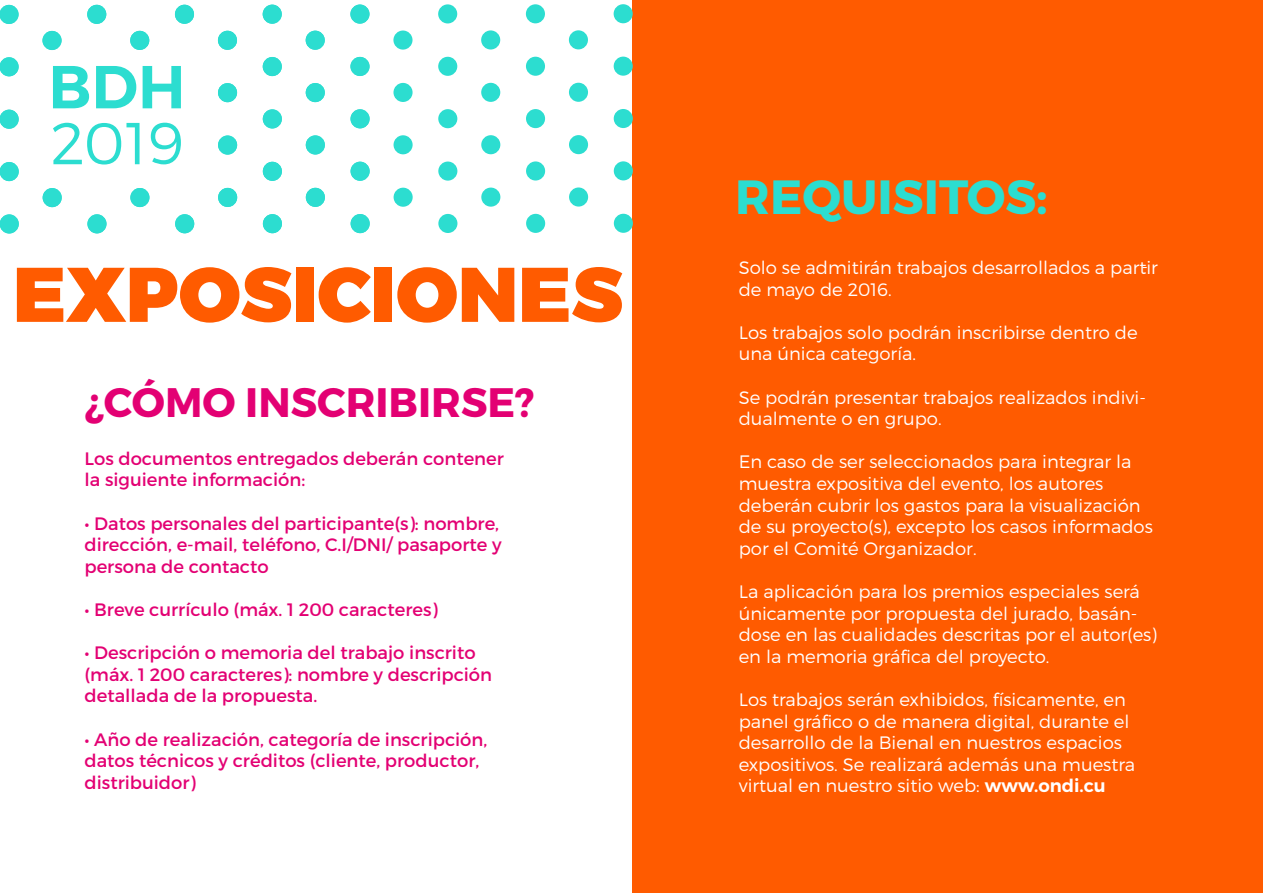
<style>
.page{position:relative;width:1263px;height:893px;background:#fff}
.page>*{position:absolute;margin:0;border:0;box-sizing:border-box;transform-origin:0 0}
.t1{font:900 77.1px "Montserrat";color:#ff5b00}
.t2{font:700 48px "Montserrat";color:#2cddd0}
.t3{font:700 41.1px "Montserrat";color:#e30073}
.t4{font:300 18px/21.6px "Montserrat";color:#fff}
.t5{font:18px/21.6px "Montserrat";color:#e30073}
.s1{font-weight:600}
</style>
<div class="page">
<div style="left:633px;top:0;width:630px;height:893px;background:#ff5b00"></div>
<svg style="left:0;top:214px;width:19px;height:20px"></svg>
<svg style="left:42px;top:31px;width:20px;height:19px"></svg>
<svg style="left:263px;top:109px;width:19px;height:20px"></svg>
<svg style="left:306px;top:135px;width:19px;height:20px"></svg>
<svg style="left:350px;top:162px;width:20px;height:19px"></svg>
<div style="left:350px;top:57px;width:19px;height:19px;background:#91ece6;border-radius:50%"></div>
<div style="left:0;top:214px;width:19px;height:19px;background:#2cddd0;border-radius:50%"></div>
<div style="left:0;top:162px;width:19px;height:19px;background:#2cddd0;border-radius:50%"></div>
<div style="left:0;top:110px;width:19px;height:19px;background:#2cddd0;border-radius:50%"></div>
<div style="left:0;top:57px;width:19px;height:19px;background:#2cddd0;border-radius:50%"></div>
<div style="left:0;top:5px;width:19px;height:19px;background:#2cddd0;border-radius:50%"></div>
<div style="left:43px;top:188px;width:19px;height:19px;background:#2cddd0;border-radius:50%"></div>
<div style="left:43px;top:31px;width:19px;height:19px;background:#2cddd0;border-radius:50%"></div>
<div style="left:87px;top:214px;width:20px;height:19px;background:#2cddd0;border-radius:50%"></div>
<div style="left:87px;top:5px;width:19px;height:19px;background:#2cddd0;border-radius:50%"></div>
<div style="left:130px;top:188px;width:19px;height:19px;background:#2cddd0;border-radius:50%"></div>
<div style="left:130px;top:31px;width:19px;height:19px;background:#2cddd0;border-radius:50%"></div>
<div style="left:175px;top:214px;width:19px;height:19px;background:#2cddd0;border-radius:50%"></div>
<div style="left:175px;top:5px;width:19px;height:19px;background:#2cddd0;border-radius:50%"></div>
<div style="left:218px;top:188px;width:19px;height:19px;background:#2cddd0;border-radius:50%"></div>
<div style="left:218px;top:135px;width:19px;height:20px;background:#2cddd0;border-radius:50%"></div>
<div style="left:218px;top:83px;width:19px;height:19px;background:#2cddd0;border-radius:50%"></div>
<div style="left:218px;top:31px;width:19px;height:19px;background:#2cddd0;border-radius:50%"></div>
<div style="left:263px;top:214px;width:19px;height:19px;background:#2cddd0;border-radius:50%"></div>
<div style="left:263px;top:162px;width:19px;height:19px;background:#2cddd0;border-radius:50%"></div>
<div style="left:263px;top:109px;width:19px;height:19px;background:#2cddd0;border-radius:50%"></div>
<div style="left:263px;top:57px;width:19px;height:19px;background:#2cddd0;border-radius:50%"></div>
<div style="left:263px;top:5px;width:19px;height:19px;background:#2cddd0;border-radius:50%"></div>
<div style="left:306px;top:188px;width:19px;height:19px;background:#2cddd0;border-radius:50%"></div>
<div style="left:306px;top:135px;width:19px;height:19px;background:#2cddd0;border-radius:50%"></div>
<div style="left:306px;top:83px;width:19px;height:19px;background:#2cddd0;border-radius:50%"></div>
<div style="left:306px;top:31px;width:19px;height:19px;background:#2cddd0;border-radius:50%"></div>
<div style="left:351px;top:214px;width:19px;height:19px;background:#2cddd0;border-radius:50%"></div>
<div style="left:351px;top:162px;width:19px;height:19px;background:#2cddd0;border-radius:50%"></div>
<div style="left:350px;top:109px;width:20px;height:19px;background:#2cddd0;border-radius:50%"></div>
<div style="left:350px;top:57px;width:20px;height:19px;background:#2cddd0;border-radius:50%"></div>
<div style="left:350px;top:4px;width:19px;height:20px;background:#2cddd0;border-radius:50%"></div>
<div style="left:394px;top:188px;width:19px;height:19px;background:#2cddd0;border-radius:50%"></div>
<div style="left:393px;top:135px;width:20px;height:19px;background:#2cddd0;border-radius:50%"></div>
<div style="left:393px;top:83px;width:20px;height:19px;background:#2cddd0;border-radius:50%"></div>
<div style="left:393px;top:31px;width:19px;height:19px;background:#2cddd0;border-radius:50%"></div>
<div style="left:438px;top:214px;width:19px;height:19px;background:#2cddd0;border-radius:50%"></div>
<div style="left:438px;top:162px;width:19px;height:19px;background:#2cddd0;border-radius:50%"></div>
<div style="left:438px;top:109px;width:19px;height:19px;background:#2cddd0;border-radius:50%"></div>
<div style="left:438px;top:57px;width:19px;height:19px;background:#2cddd0;border-radius:50%"></div>
<div style="left:438px;top:4px;width:19px;height:19px;background:#2cddd0;border-radius:50%"></div>
<div style="left:481px;top:188px;width:19px;height:19px;background:#2cddd0;border-radius:50%"></div>
<div style="left:481px;top:135px;width:19px;height:19px;background:#2cddd0;border-radius:50%"></div>
<div style="left:481px;top:83px;width:19px;height:19px;background:#2cddd0;border-radius:50%"></div>
<div style="left:481px;top:30px;width:19px;height:20px;background:#2cddd0;border-radius:50%"></div>
<div style="left:526px;top:214px;width:19px;height:19px;background:#2cddd0;border-radius:50%"></div>
<div style="left:526px;top:161px;width:19px;height:20px;background:#2cddd0;border-radius:50%"></div>
<div style="left:526px;top:109px;width:19px;height:19px;background:#2cddd0;border-radius:50%"></div>
<div style="left:526px;top:57px;width:19px;height:19px;background:#2cddd0;border-radius:50%"></div>
<div style="left:526px;top:4px;width:19px;height:19px;background:#2cddd0;border-radius:50%"></div>
<div style="left:569px;top:187px;width:19px;height:20px;background:#2cddd0;border-radius:50%"></div>
<div style="left:569px;top:135px;width:19px;height:19px;background:#2cddd0;border-radius:50%"></div>
<div style="left:569px;top:83px;width:19px;height:19px;background:#2cddd0;border-radius:50%"></div>
<div style="left:569px;top:30px;width:19px;height:19px;background:#2cddd0;border-radius:50%"></div>
<div style="left:614px;top:214px;width:19px;height:19px;background:#2cddd0;border-radius:50%"></div>
<div style="left:614px;top:161px;width:19px;height:19px;background:#2cddd0;border-radius:50%"></div>
<div style="left:614px;top:109px;width:19px;height:19px;background:#2cddd0;border-radius:50%"></div>
<div style="left:614px;top:57px;width:19px;height:19px;background:#2cddd0;border-radius:50%"></div>
<div style="left:614px;top:4px;width:19px;height:19px;background:#2cddd0;border-radius:50%"></div>
<svg style="left:53px;top:66px;width:36px;height:42px"></svg>
<svg style="left:96px;top:66px;width:40px;height:42px"></svg>
<svg style="left:143px;top:66px;width:38px;height:42px"></svg>
<svg style="left:53px;top:123px;width:87px;height:42px"></svg>
<svg style="left:151px;top:123px;width:30px;height:41px"></svg>
<h1 class="t1" style="left:13px;top:246px;width:611px">EXPOSICIONES</h1>
<h3 class="t3" style="left:84px;top:377px;width:452px">¿CÓMO INSCRIBIRSE?</h3>
<p class="t5" style="left:84px;top:447px;width:421px">Los documentos entregados deberán contener la siguiente información:</p>
<p class="t5" style="left:84px;top:512px;width:419px">• Datos personales del participante(s): nombre, dirección, e-mail, teléfono, C.I/DNI/ pasaporte y persona de contacto</p>
<p class="t5" style="left:84px;top:599px;width:355px">• Breve currículo (máx. 1 200 caracteres)</p>
<p class="t5" style="left:84px;top:642px;width:409px">• Descripción o memoria del trabajo inscrito (máx. 1 200 caracteres): nombre y descripción detallada de la propuesta.</p>
<p class="t5" style="left:84px;top:728px;width:404px">• Año de realización, categoría de inscripción, datos técnicos y créditos (cliente, productor, distribuidor)</p>
<h2 class="t2" style="left:735px;top:167px;width:314px">REQUISITOS:</h2>
<p class="t4" style="left:739px;top:257px;width:421px">Solo se admitirán trabajos desarrollados a partir de mayo de 2016.</p>
<p class="t4" style="left:739px;top:321px;width:400px">Los trabajos solo podrán inscribirse dentro de una única categoría.</p>
<p class="t4" style="left:739px;top:386px;width:409px">Se podrán presentar trabajos realizados indivi&shy;dualmente o en grupo.</p>
<p class="t4" style="left:739px;top:451px;width:416px">En caso de ser seleccionados para integrar la muestra expositiva del evento, los autores deberán cubrir los gastos para la visualización de su proyecto(s), excepto los casos informados por el Comité Organizador.</p>
<p class="t4" style="left:739px;top:581px;width:420px">La aplicación para los premios especiales será únicamente por propuesta del jurado, basán&shy;dose en las cualidades descritas por el autor(es) en la memoria gráfica del proyecto.</p>
<p class="t4" style="left:739px;top:689px;width:398px">Los trabajos serán exhibidos, físicamente, en panel gráfico o de manera digital, durante el desarrollo de la Bienal en nuestros espacios expositivos. Se realizará además una muestra virtual en nuestro sitio web: <span class="s1">www.ondi.cu</span></p>
<p class="t4" style="left:1141px;top:255px;width:8px">-</p>
</div>
